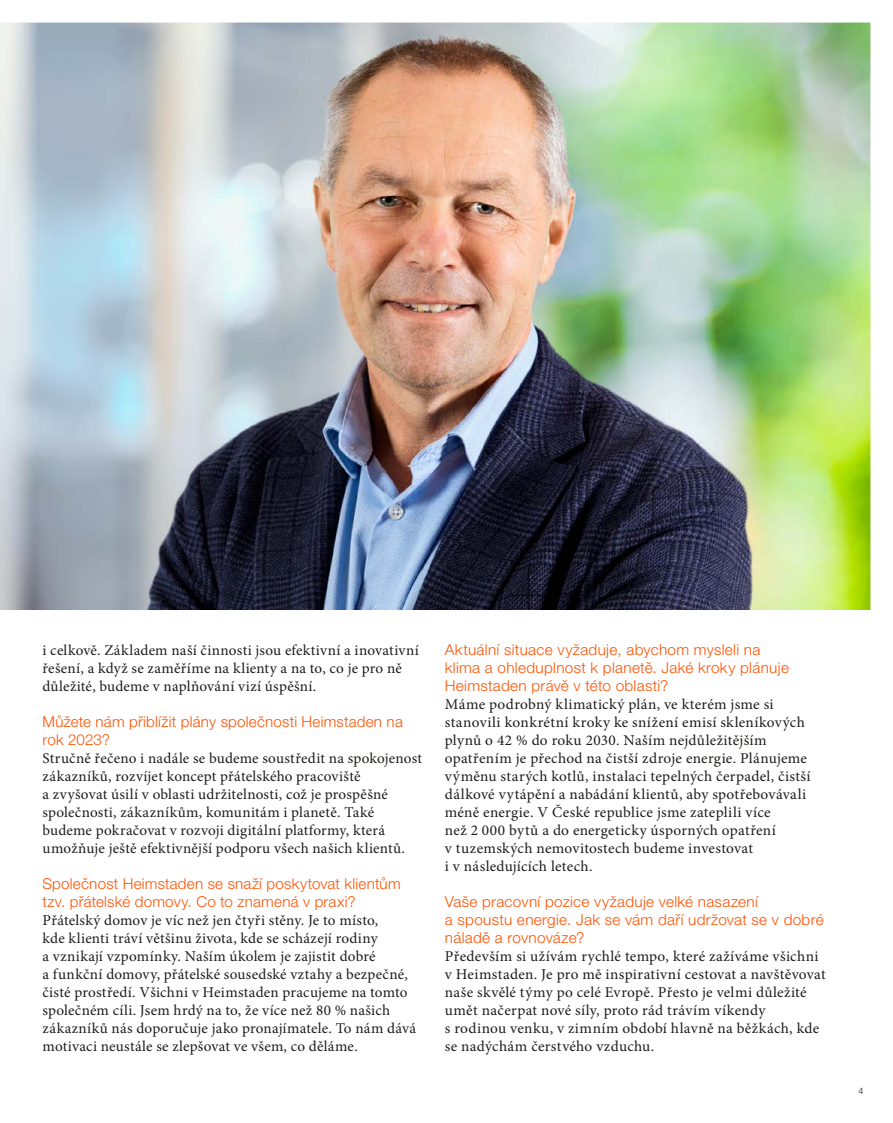
<style>
.page{position:relative;width:893px;height:1123px;background:#fff}
.page>*{position:absolute;margin:0;border:0;box-sizing:border-box;transform-origin:0 0}
.TEXT{font:15px/18px "Minion Pro";letter-spacing:.015em;color:#1d1d1b}
.ROZHOVOR_-_otázka{font:300 15px/18px "Helvetica Neue LT Pro";letter-spacing:.02em;color:#ff5200}
.t1{font:300 9px "Helvetica Neue LT Pro";color:#1d1d1b}
</style>
<div class="page">
<img style="left:0;top:22px;width:871px;height:588px">
<p class="TEXT" style="left:43px;top:641px;width:378px">i celkově. Základem naší činnosti jsou efektivní a inovativní řešení, a když se zaměříme na klienty a na to, co je pro ně důležité, budeme v naplňování vizí úspěšní.</p>
<p class="ROZHOVOR_-_otázka" style="left:43px;top:712px;width:362px">Můžete nám přiblížit plány společnosti Heimstaden na rok 2023?</p>
<p class="TEXT" style="left:43px;top:749px;width:381px">Stručně řečeno i nadále se budeme soustředit na spokojenost zákazníků, rozvíjet koncept přátelského pracoviště<br>a zvyšovat úsilí v oblasti udržitelnosti, což je prospěšné společnosti, zákazníkům, komunitám i planetě. Také budeme pokračovat v rozvoji digitální platformy, která umožňuje ještě efektivnější podporu všech našich klientů.</p>
<p class="ROZHOVOR_-_otázka" style="left:43px;top:874px;width:360px">Společnost Heimstaden se snaží poskytovat klientům tzv. přátelské domovy. Co to znamená v praxi?</p>
<p class="TEXT" style="left:43px;top:911px;width:375px">Přátelský domov je víc než jen čtyři stěny. Je to místo,<br>kde klienti tráví většinu života, kde se scházejí rodiny<br>a vznikají vzpomínky. Naším úkolem je zajistit dobré<br>a funkční domovy, přátelské sousedské vztahy a bezpečné, čisté prostředí. Všichni v Heimstaden pracujeme na tomto společném cíli. Jsem hrdý na to, že více než 80 % našich zákazníků nás doporučuje jako pronajímatele. To nám dává motivaci neustále se zlepšovat ve všem, co děláme.</p>
<p class="ROZHOVOR_-_otázka" style="left:445px;top:640px;width:346px">Aktuální situace vyžaduje, abychom mysleli na klima a ohleduplnost k planetě. Jaké kroky plánuje<br>Heimstaden právě v této oblasti?</p>
<p class="TEXT" style="left:445px;top:695px;width:367px">Máme podrobný klimatický plán, ve kterém jsme si stanovili konkrétní kroky ke snížení emisí skleníkových plynů o 42 % do roku 2030. Naším nejdůležitějším opatřením je přechod na čistší zdroje energie. Plánujeme výměnu starých kotlů, instalaci tepelných čerpadel, čistší dálkové vytápění a nabádání klientů, aby spotřebovávali méně energie. V České republice jsme zateplili více<br>než 2 000 bytů a do energeticky úsporných opatření<br>v tuzemských nemovitostech budeme investovat<br>i v následujících letech.</p>
<p class="ROZHOVOR_-_otázka" style="left:445px;top:892px;width:380px">Vaše pracovní pozice vyžaduje velké nasazení<br>a spoustu energie. Jak se vám daří udržovat se v dobré náladě a rovnováze?</p>
<p class="TEXT" style="left:445px;top:947px;width:382px">Především si užívám rychlé tempo, které zažíváme všichni v Heimstaden. Je pro mě inspirativní cestovat a navštěvovat naše skvělé týmy po celé Evropě. Přesto je velmi důležité umět načerpat nové síly, proto rád trávím víkendy<br>s rodinou venku, v zimním období hlavně na běžkách, kde se nadýchám čerstvého vzduchu.</p>
<p class="t1" style="left:859px;top:1085px;width:7px">4</p>
</div>
